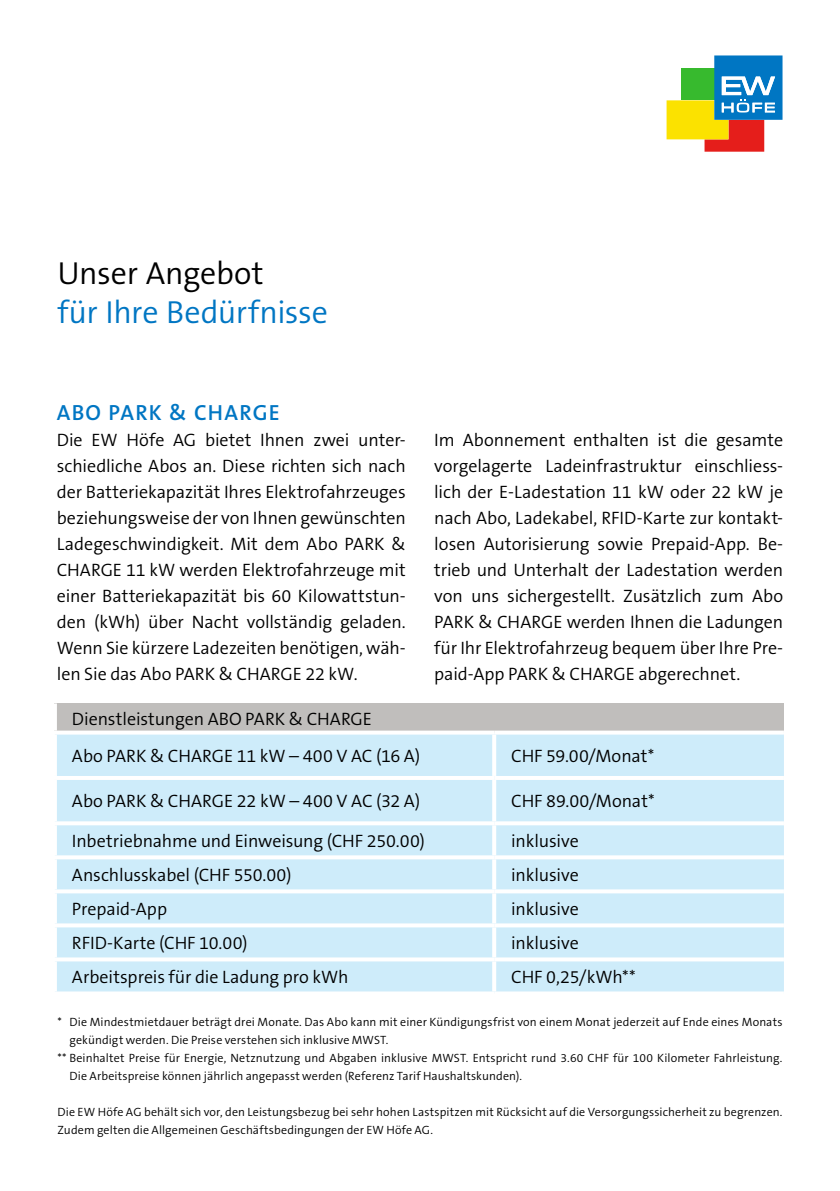
<style>
.page{position:relative;width:840px;height:1191px;background:#fff}
.page>*{position:absolute;margin:0;border:0;box-sizing:border-box;transform-origin:0 0}
.t1{font:300 32px "The Sans B4";letter-spacing:-.015em;color:#0076c3}
.t2{font:300 32px "The Sans B4";letter-spacing:-.01em;color:#000}
.t3{font:600 22px "The Sans B6";letter-spacing:.055em;color:#0076c3}
.t4{font:300 18px/26px "The Sans B4";letter-spacing:-.005em;color:#000;text-align:justify}
.t5{font:300 12px/18px "The Sans B4";letter-spacing:.01em;color:#000}
</style>
<div class="page">
<svg style="left:666px;top:55px;width:116px;height:97px"></svg>
<div style="left:55px;top:703px;width:728px;height:29px;background:#c0bebc"></div>
<div style="left:57px;top:734px;width:726px;height:257px;background:#ceecfa"></div>
<svg style="left:54px;top:730px;width:440px;height:2px"></svg>
<svg style="left:494px;top:730px;width:289px;height:2px"></svg>
<hr style="left:492px;top:734px;width:4px;height:42px;background:#fff">
<hr style="left:53px;top:776px;width:441px;height:4px;background:#fff">
<hr style="left:494px;top:776px;width:289px;height:4px;background:#fff">
<hr style="left:492px;top:780px;width:4px;height:41px;background:#fff">
<svg style="left:55px;top:821px;width:439px;height:4px"></svg>
<svg style="left:494px;top:821px;width:289px;height:4px"></svg>
<hr style="left:492px;top:825px;width:4px;height:30px;background:#fff">
<svg style="left:55px;top:855px;width:439px;height:4px"></svg>
<svg style="left:494px;top:855px;width:289px;height:4px"></svg>
<hr style="left:492px;top:859px;width:4px;height:30px;background:#fff">
<svg style="left:55px;top:889px;width:439px;height:4px"></svg>
<svg style="left:494px;top:889px;width:289px;height:4px"></svg>
<hr style="left:492px;top:893px;width:4px;height:30px;background:#fff">
<svg style="left:55px;top:923px;width:439px;height:4px"></svg>
<svg style="left:494px;top:923px;width:289px;height:4px"></svg>
<hr style="left:492px;top:927px;width:4px;height:30px;background:#fff">
<svg style="left:55px;top:957px;width:439px;height:4px"></svg>
<svg style="left:494px;top:957px;width:289px;height:4px"></svg>
<hr style="left:492px;top:961px;width:4px;height:30px;background:#fff">
<svg style="left:55px;top:991px;width:439px;height:1px"></svg>
<svg style="left:494px;top:991px;width:289px;height:1px"></svg>
<hr style="left:53px;top:703px;width:4px;height:27px;background:#fff">
<h1 class="t2" style="left:57px;top:257px;width:207px">Unser Angebot</h1>
<h1 class="t1" style="left:57px;top:296px;width:272px">für Ihre Bedürfnisse</h1>
<p class="t3" style="left:57px;top:401px;width:224px">ABO PARK &amp; CHARGE</p>
<p class="t4" style="left:57px;top:427px;width:350px">Die EW Höfe AG bietet Ihnen zwei unter&shy;schiedliche Abos an. Diese richten sich nach der Batteriekapazität Ihres Elektrofahrzeuges beziehungsweise der von Ihnen gewünschten Ladegeschwindigkeit. Mit dem Abo PARK &amp; CHARGE 11 kW werden Elektrofahrzeuge mit einer Batteriekapazität bis 60 Kilowattstun&shy;den (kWh) über Nacht vollständig geladen.<br>Wenn Sie kürzere Ladezeiten benötigen, wäh&shy;len Sie das Abo PARK &amp; CHARGE 22 kW.</p>
<p class="t4" style="left:72px;top:700px;width:350px;line-height:37.2px">Dienstleistungen ABO PARK &amp; CHARGE<br>Abo PARK &amp; CHARGE 11 kW – 400 V AC (16 A)</p>
<p class="t4" style="left:434px;top:428px;width:350px">Im Abonnement enthalten ist die gesamte vorgelagerte Ladeinfrastruktur einschliess&shy;lich der E-Ladestation 11 kW oder 22 kW je nach Abo, Ladekabel, RFID-Karte zur kontakt&shy;losen Autorisierung sowie Prepaid-App. Be&shy;trieb und Unterhalt der Ladestation werden von uns sichergestellt. Zusätzlich zum Abo PARK &amp; CHARGE werden Ihnen die Ladungen für Ihr Elektrofahrzeug bequem über Ihre Pre&shy;paid-App PARK &amp; CHARGE abgerechnet.</p>
<p class="t4" style="left:511px;top:743px;width:144px">CHF 59.00/Monat*</p>
<p class="t4" style="left:72px;top:789px;width:349px">Abo PARK &amp; CHARGE 22 kW – 400 V AC (32 A)</p>
<p class="t4" style="left:511px;top:789px;width:145px">CHF 89.00/Monat*</p>
<p class="t4" style="left:72px;top:828px;width:354px">Inbetriebnahme und Einweisung (CHF 250.00)</p>
<p class="t4" style="left:511px;top:828px;width:69px">inklusive</p>
<p class="t4" style="left:72px;top:862px;width:221px">Anschlusskabel (CHF 550.00)</p>
<p class="t4" style="left:511px;top:862px;width:69px">inklusive</p>
<p class="t4" style="left:72px;top:896px;width:97px">Prepaid-App</p>
<p class="t4" style="left:511px;top:896px;width:69px">inklusive</p>
<p class="t4" style="left:72px;top:930px;width:177px">RFID-Karte (CHF 10.00)</p>
<p class="t4" style="left:511px;top:930px;width:69px">inklusive</p>
<p class="t4" style="left:72px;top:964px;width:278px">Arbeitspreis für die Ladung pro kWh</p>
<p class="t4" style="left:511px;top:964px;width:126px">CHF 0,25/kWh**</p>
<p class="t5" style="left:57px;top:1013px;width:726px">* Die Mindestmietdauer beträgt drei Monate. Das Abo kann mit einer Kündigungsfrist von einem Monat jederzeit auf Ende eines Monats</p>
<p class="t5" style="left:69px;top:1031px;width:320px">gekündigt werden. Die Preise verstehen sich inklusive MWST.</p>
<p class="t5" style="left:57px;top:1049px;width:726px">** Beinhaltet Preise für Energie, Netznutzung und Abgaben inklusive MWST. Entspricht rund 3.60 CHF für 100 Kilometer Fahrleistung.</p>
<p class="t5" style="left:69px;top:1067px;width:454px">Die Arbeitspreise können jährlich angepasst werden (Referenz Tarif Haushaltskunden).</p>
<p class="t5" style="left:57px;top:1103px;width:726px">Die EW Höfe AG behält sich vor, den Leistungsbezug bei sehr hohen Lastspitzen mit Rücksicht auf die Versorgungssicherheit zu begrenzen.<br>Zudem gelten die Allgemeinen Geschäftsbedingungen der EW Höfe AG.</p>
</div>
